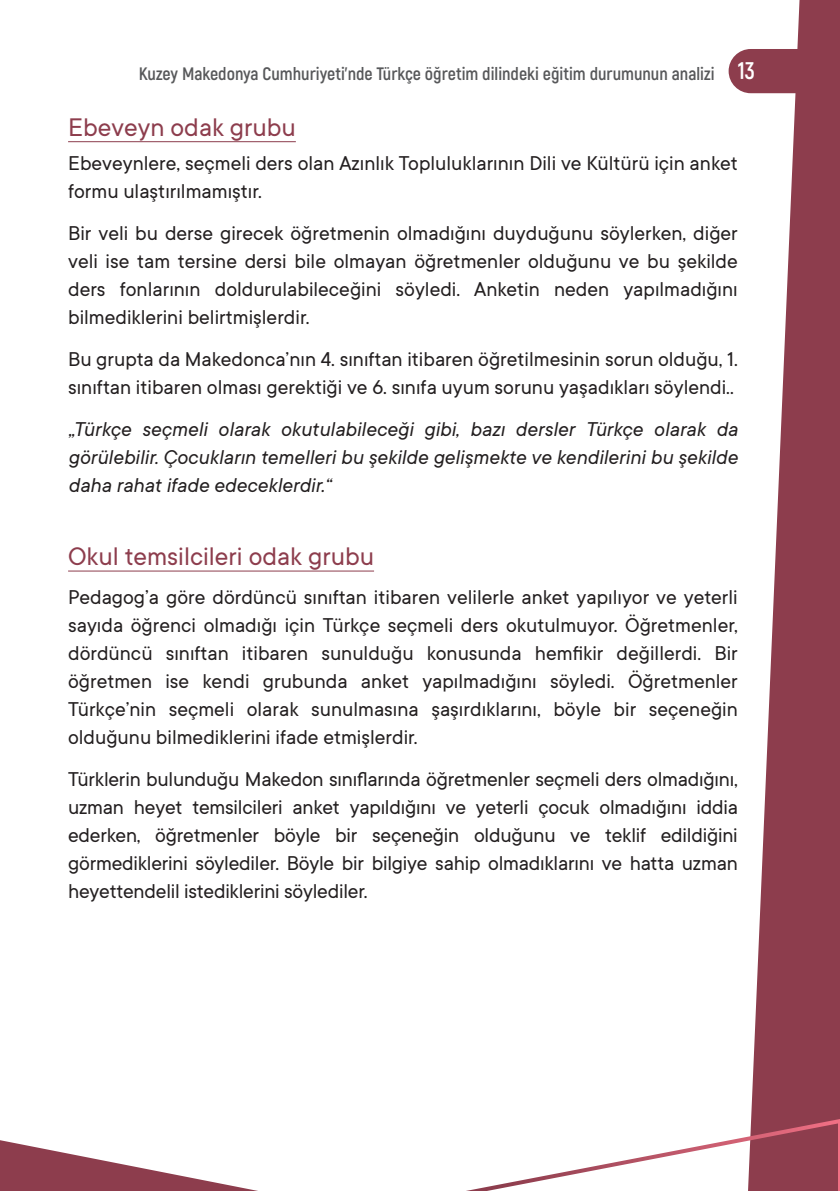
<style>
.page{position:relative;width:840px;height:1191px;background:#fff}
.page>*{position:absolute;margin:0;border:0;box-sizing:border-box;transform-origin:0 0}
.Mal_podnaslov_potcrtan{font:28px "TT Commons";color:#8d3d4d}
.Tekst{font:22px/28px "TT Commons";color:#231f20;text-align:justify}
.Tekst-2{font:italic 22px/28px "TT Commons";color:#231f20;text-align:justify}
.t1{font:700 18px "Akrobat";color:#57585a}
.s1{font-size:24px;color:#fff}
</style>
<div class="page">
<svg style="left:748px;top:0;width:91px;height:1116px;fill:#8d3d4d"></svg>
<svg style="left:466px;top:1116px;width:373px;height:75px"></svg>
<svg style="left:0;top:1140px;width:258px;height:51px"></svg>
<div style="left:728px;top:49px;width:111px;height:44px;background:#8d3d4d;border-radius:22px"></div>
<hr style="left:68px;top:141px;width:228px;height:1px;background:#8d3d4d">
<hr style="left:68px;top:570px;width:306px;height:1px;background:#8d3d4d">
<p class="t1" style="left:139px;top:62px;width:617px">Kuzey Makedonya Cumhuriyeti’nde Türkçe öğretim dilindeki eğitim durumunun analizi <span class="s1">13</span></p>
<p class="Mal_podnaslov_potcrtan" style="left:68px;top:109px;width:229px">Ebeveyn odak grubu</p>
<p class="Tekst" style="left:68px;top:149px;width:670px">Ebeveynlere, seçmeli ders olan Azınlık Topluluklarının Dili ve Kültürü için anket formu ulaştırılmamıştır.</p>
<p class="Tekst" style="left:68px;top:219px;width:671px">Bir veli bu derse girecek öğretmenin olmadığını duyduğunu söylerken, diğer veli ise tam tersine dersi bile olmayan öğretmenler olduğunu ve bu şekilde ders fonlarının doldurulabileceğini söyledi. Anketin neden yapılmadığını bilmediklerini belirtmişlerdir.</p>
<p class="Tekst" style="left:68px;top:345px;width:670px">Bu grupta da Makedonca’nın 4. sınıftan itibaren öğretilmesinin sorun olduğu, 1. sınıftan itibaren olması gerektiği ve 6. sınıfa uyum sorunu yaşadıkları söylendi..</p>
<p class="Tekst-2" style="left:68px;top:414px;width:671px">„Türkçe seçmeli olarak okutulabileceği gibi, bazı dersler Türkçe olarak da görülebilir. Çocukların temelleri bu şekilde gelişmekte ve kendilerini bu şekilde daha rahat ifade edeceklerdir.“</p>
<p class="Mal_podnaslov_potcrtan" style="left:68px;top:538px;width:307px">Okul temsilcileri odak grubu</p>
<p class="Tekst" style="left:68px;top:583px;width:671px">Pedagog’a göre dördüncü sınıftan itibaren velilerle anket yapılıyor ve yeterli sayıda öğrenci olmadığı için Türkçe seçmeli ders okutulmuyor. Öğretmenler, dördüncü sınıftan itibaren sunulduğu konusunda hemfikir değillerdi. Bir öğretmen ise kendi grubunda anket yapılmadığını söyledi. Öğretmenler Türkçe’nin seçmeli olarak sunulmasına şaşırdıklarını, böyle bir seçeneğin olduğunu bilmediklerini ifade etmişlerdir.</p>
<p class="Tekst" style="left:68px;top:765px;width:671px">Türklerin bulunduğu Makedon sınıflarında öğretmenler seçmeli ders olmadığını, uzman heyet temsilcileri anket yapıldığını ve yeterli çocuk olmadığını iddia ederken, öğretmenler böyle bir seçeneğin olduğunu ve teklif edildiğini görmediklerini söylediler. Böyle bir bilgiye sahip olmadıklarını ve hatta uzman heyettendelil istediklerini söylediler.</p>
</div>
